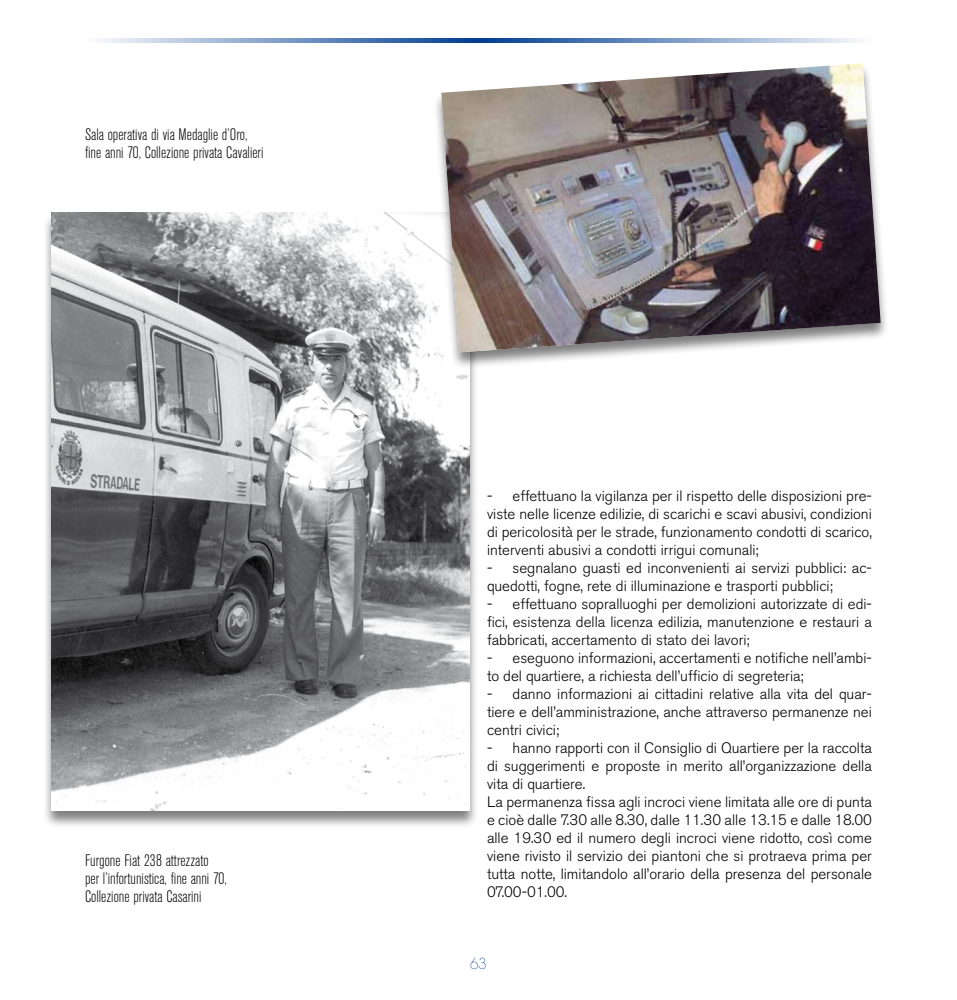
<style>
.page{position:relative;width:957px;height:1000px;background:#fff}
.page>*{position:absolute;margin:0;border:0;box-sizing:border-box;transform-origin:0 0}
.t1{font:300 condensed 16.5px/18px "Akzidenz Grotesk BE";color:#000}
.t2{font:300 15px/18px "Akzidenz Grotesk BE";color:#000;text-align:justify}
.t3{font:200 15px "Avant Garde";color:#003d90}
</style>
<div class="page">
<svg style="left:99px;top:38px;width:379px;height:5px;background:#7a99c4"></svg>
<svg style="left:478px;top:38px;width:381px;height:5px;background:#7999c4"></svg>
<div style="left:42px;top:212px;width:436px;height:615px;background:#000;opacity:.5"></div>
<img style="left:52px;top:213px;width:418px;height:597px">
<div style="left:432px;top:62px;width:456px;height:307px;background:#000;opacity:.5"></div>
<img style="left:441px;top:63px;width:439px;height:289px">
<p class="t1" style="left:85px;top:126px;width:180px">Sala operativa di via Medaglie d’Oro, fine anni 70, Collezione privata Cavalieri</p>
<p class="t1" style="left:85px;top:851px;width:143px">Furgone Fiat 238 attrezzato per l’infortunistica, fine anni 70,<br>Collezione privata Casarini</p>
<p class="t2" style="left:487px;top:486px;width:386px">- effettuano la vigilanza per il rispetto delle disposizioni pre&shy;viste nelle licenze edilizie, di scarichi e scavi abusivi, condizioni di pericolosità per le strade, funzionamento condotti di scarico, interventi abusivi a condotti irrigui comunali;</p>
<p class="t2" style="left:487px;top:558px;width:386px">- segnalano guasti ed inconvenienti ai servizi pubblici: ac&shy;quedotti, fogne, rete di illuminazione e trasporti pubblici;</p>
<p class="t2" style="left:487px;top:594px;width:386px">- effettuano sopralluoghi per demolizioni autorizzate di edi&shy;fici, esistenza della licenza edilizia, manutenzione e restauri a fabbricati, accertamento di stato dei lavori;</p>
<p class="t2" style="left:487px;top:648px;width:386px">- eseguono informazioni, accertamenti e notifiche nell’ambi&shy;to del quartiere, a richiesta dell’ufficio di segreteria;</p>
<p class="t2" style="left:487px;top:684px;width:386px">- danno informazioni ai cittadini relative alla vita del quar&shy;tiere e dell’amministrazione, anche attraverso permanenze nei centri civici;</p>
<p class="t2" style="left:487px;top:738px;width:386px;text-align:left">- hanno rapporti con il Consiglio di Quartiere per la raccolta di suggerimenti e proposte in merito all’organizzazione della vita di quartiere.<br>La permanenza fissa agli incroci viene limitata alle ore di punta e cioè dalle 7.30 alle 8.30, dalle 11.30 alle 13.15 e dalle 18.00 alle 19.30 ed il numero degli incroci viene ridotto, così come viene rivisto il servizio dei piantoni che si protraeva prima per tutta notte, limitandolo all’orario della presenza del personale 07.00-01.00.</p>
<p class="t3" style="left:470px;top:954px;width:18px">63</p>
</div>
